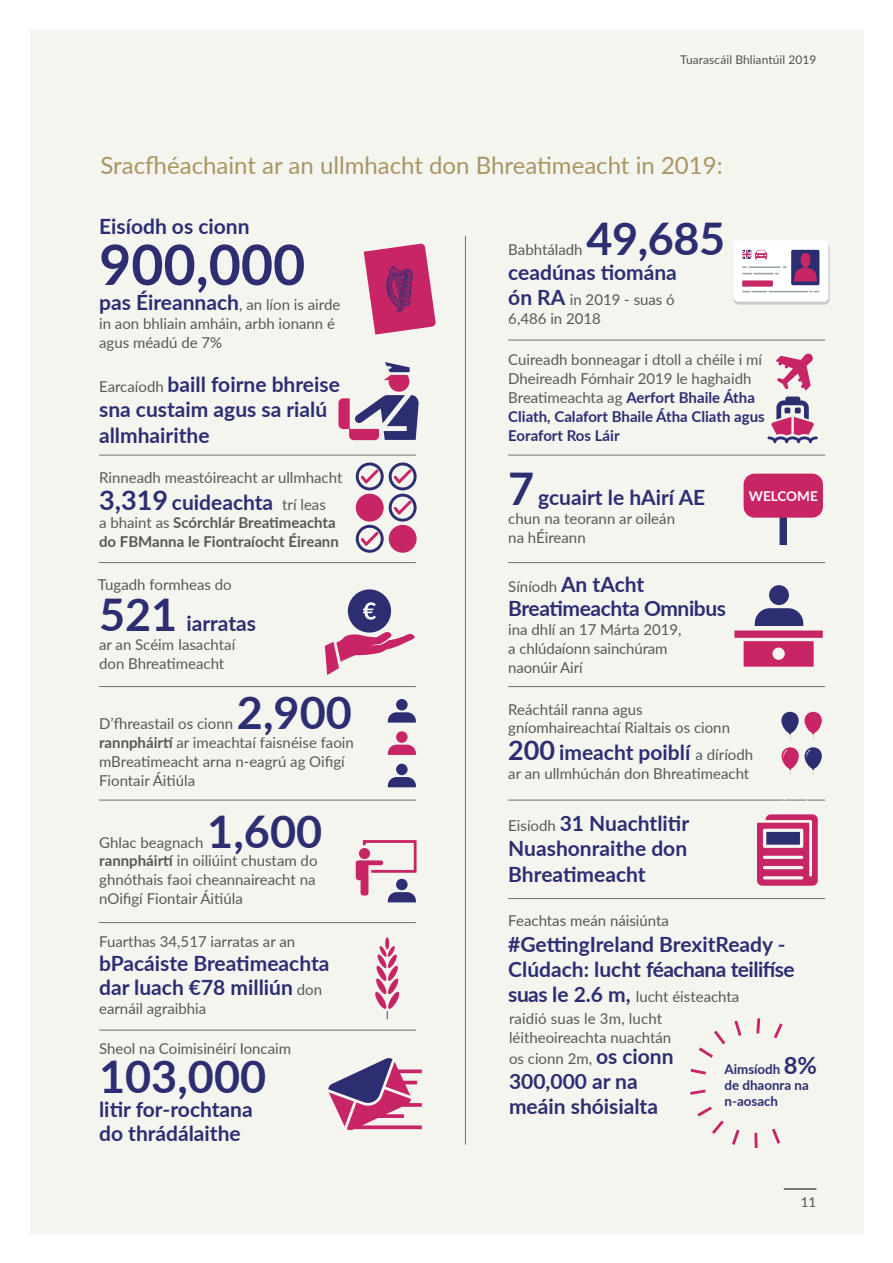
<style>
.page{position:relative;width:893px;height:1263px;background:#fff}
.page>*{position:absolute;margin:0;border:0;box-sizing:border-box;transform-origin:0 0}
.t1{font:700 55.5px "Lato";color:#2d2e72}
.t2{font:700 45px "Lato";color:#2d2e72}
.t3{font:24px "Lato";color:#a99562}
.t4{font:700 21px/25.2px "Lato";color:#2d2e72}
.t5{font:700 21px "Lato";letter-spacing:-.02em;color:#2d2e72}
.t6{font:15px/18.9px "Lato";color:#555a53}
.t7{font:700 15px/18.9px "Lato";color:#555a53}
.t8{font:700 13.5px "Lato";color:#fff}
.t9{font:13.5px "Lato";color:#51534a}
.t10{font:700 13.35px/16px "Lato";color:#2d2e72}
.t11{font:12px "Lato";letter-spacing:.005em;color:#51534a}
.s1{font-weight:700;font-size:21px;color:#2d2e72}
.s2{font-weight:400;font-size:15px;color:#555a53}
.s3{font-size:27px}
.s4{font-weight:400}
.s5{font-size:45px}
.s6{font-weight:700}
.s7{font-weight:700;color:#2d2e72}
.s8{font-size:23.85px}
</style>
<div class="page">
<div style="left:30px;top:30px;width:833px;height:1203px;background:#f5f5f0"></div>
<hr style="left:784px;top:1188px;width:32px;height:2px;background:#51534a">
<hr style="left:465px;top:236px;width:1px;height:909px;background:#6d6e71">
<hr style="left:99px;top:455px;width:317px;height:1px;background:#6d6e71">
<hr style="left:99px;top:562px;width:317px;height:1px;background:#6d6e71">
<hr style="left:99px;top:800px;width:317px;height:1px;background:#6d6e71">
<hr style="left:99px;top:922px;width:317px;height:1px;background:#6d6e71">
<hr style="left:99px;top:1030px;width:317px;height:1px;background:#6d6e71">
<hr style="left:99px;top:686px;width:317px;height:1px;background:#6d6e71">
<hr style="left:508px;top:455px;width:317px;height:1px;background:#6d6e71">
<hr style="left:508px;top:562px;width:317px;height:1px;background:#6d6e71">
<hr style="left:508px;top:340px;width:317px;height:1px;background:#6d6e71">
<hr style="left:508px;top:800px;width:317px;height:1px;background:#6d6e71">
<hr style="left:508px;top:898px;width:317px;height:1px;background:#6d6e71">
<hr style="left:508px;top:686px;width:317px;height:1px;background:#6d6e71">
<svg style="left:364px;top:243px;width:72px;height:92px"></svg>
<svg style="left:772px;top:1128px;width:8px;height:16px"></svg>
<svg style="left:754px;top:1133px;width:4px;height:15px"></svg>
<svg style="left:732px;top:1129px;width:8px;height:16px"></svg>
<svg style="left:697px;top:1106px;width:27px;height:28px"></svg>
<svg style="left:690px;top:1089px;width:16px;height:6px"></svg>
<svg style="left:691px;top:1069px;width:15px;height:5px"></svg>
<svg style="left:699px;top:1031px;width:26px;height:27px"></svg>
<svg style="left:734px;top:1020px;width:7px;height:16px"></svg>
<svg style="left:756px;top:1018px;width:4px;height:15px"></svg>
<svg style="left:774px;top:1023px;width:9px;height:15px"></svg>
<svg style="left:781px;top:712px;width:41px;height:27px"></svg>
<svg style="left:781px;top:747px;width:41px;height:28px"></svg>
<svg style="left:388px;top:712px;width:28px;height:11px"></svg>
<div style="left:396px;top:699px;width:12px;height:11px;background:#2d2e72;border-radius:50%"></div>
<div style="left:769px;top:585px;width:20px;height:20px;background:#2d2e72;border-radius:50%"></div>
<svg style="left:388px;top:745px;width:28px;height:10px"></svg>
<div style="left:396px;top:731px;width:12px;height:12px;background:#c72565;border-radius:50%"></div>
<svg style="left:388px;top:777px;width:28px;height:10px"></svg>
<div style="left:396px;top:764px;width:12px;height:11px;background:#2d2e72;border-radius:50%"></div>
<div style="left:734px;top:243px;width:96px;height:62px;background:linear-gradient(to bottom,#e0dfdd,#d6d5d3);border-radius:5px"></div>
<div style="left:733px;top:240px;width:95px;height:62px;background:#fff;border-radius:5px"></div>
<div style="left:742px;top:280px;width:31px;height:7px;background:#c72565"></div>
<hr style="left:768px;top:291px;width:40px;height:1px;background:#95a5a5">
<svg style="left:742px;top:291px;width:25px;height:1px"></svg>
<svg style="left:742px;top:266px;width:45px;height:8px"></svg>
<div style="left:791px;top:250px;width:28px;height:35px;background:#2d2e72;border-radius:2px"></div>
<svg style="left:794px;top:253px;width:23px;height:28px"></svg>
<svg style="left:742px;top:250px;width:25px;height:9px"></svg>
<svg style="left:776px;top:353px;width:37px;height:37px"></svg>
<svg style="left:767px;top:396px;width:51px;height:47px"></svg>
<svg style="left:734px;top:608px;width:89px;height:59px"></svg>
<svg style="left:328px;top:1058px;width:94px;height:72px"></svg>
<svg style="left:385px;top:937px;width:4px;height:12px"></svg>
<svg style="left:375px;top:945px;width:25px;height:74px"></svg>
<div style="left:348px;top:589px;width:43px;height:44px;background:#2d2e72;border-radius:50%"></div>
<svg style="left:325px;top:632px;width:90px;height:43px"></svg>
<svg style="left:363px;top:602px;width:13px;height:18px"></svg>
<svg style="left:356px;top:462px;width:61px;height:91px"></svg>
<div style="left:389px;top:525px;width:28px;height:28px;background:#c72565;border-radius:50%"></div>
<svg style="left:338px;top:362px;width:81px;height:78px"></svg>
<svg style="left:779px;top:518px;width:8px;height:27px"></svg>
<div style="left:744px;top:474px;width:79px;height:44px;background:#c72565;border-radius:11px"></div>
<svg style="left:356px;top:840px;width:61px;height:62px"></svg>
<svg style="left:757px;top:814px;width:61px;height:72px"></svg>
<p class="t11" style="left:680px;top:51px;width:138px">Tuarascáil Bhliantúil 2019</p>
<h3 class="t3" style="left:101px;top:148px;width:624px">Sracfhéachaint ar an ullmhacht don Bhreatimeacht in 2019:</h3>
<h3 class="t4" style="left:99px;top:213px;width:152px">Eisíodh os cionn</h3>
<h1 class="t1" style="left:99px;top:224px;width:208px">900,000</h1>
<p class="t6" style="left:99px;top:295px;width:243px"><span class="s1">pas Éireannach</span>, an líon is airde in aon bhliain amháin, arbh ionann é agus méadú de 7%</p>
<h3 class="t4" style="left:99px;top:371px;width:242px"><span class="s2">Earcaíodh</span> baill foirne bhreise sna custaim agus sa rialú allmhairithe</h3>
<p class="t6" style="left:99px;top:467px;width:245px">Rinneadh meastóireacht ar ullmhacht</p>
<h3 class="t4" style="left:99px;top:488px;width:228px"><span class="s3">3,319</span> cuideachta <span class="s2">trí leas</span></h3>
<p class="t7" style="left:99px;top:513px;width:241px"><span class="s4">a bhaint as</span> Scórchlár Breatimeachta do FBManna le Fiontraíocht Éireann</p>
<p class="t6" style="left:98px;top:574px;width:135px">Tugadh formheas do</p>
<h3 class="t4" style="left:99px;top:610px;width:158px"><span class="s5">521</span> iarratas</h3>
<p class="t6" style="left:99px;top:634px;width:138px">ar an Scéim Iasachtaí don Bhreatimeacht</p>
<h2 class="t2" style="left:237px;top:680px;width:116px">2,900</h2>
<p class="t6" style="left:99px;top:732px;width:256px"><span class="s6">rannpháirtí</span> ar imeachtaí faisnéise faoin mBreatimeacht arna n-eagrú ag Oifigí<br>Fiontair Áitiúla</p>
<p class="t6" style="left:99px;top:713px;width:135px">D’fhreastail os cionn</p>
<h2 class="t2" style="left:207px;top:798px;width:116px">1,600</h2>
<p class="t6" style="left:99px;top:851px;width:220px"><span class="s6">rannpháirtí</span> in oiliúint chustam do ghnóthais faoi cheannaireacht na nOifigí Fiontair Áitiúla</p>
<p class="t6" style="left:99px;top:832px;width:106px">Ghlac beagnach</p>
<p class="t6" style="left:99px;top:932px;width:198px">Fuarthas 34,517 iarratas ar an</p>
<h3 class="t4" style="left:99px;top:951px;width:232px;line-height:24px">bPacáiste Breatimeachta dar luach €78 milliún <span class="s2">don</span></h3>
<p class="t6" style="left:99px;top:999px;width:109px">earnáil agraibhia</p>
<p class="t6" style="left:99px;top:1039px;width:194px">Sheol na Coimisinéirí Ioncaim</p>
<h2 class="t2" style="left:99px;top:1044px;width:169px">103,000</h2>
<h3 class="t4" style="left:99px;top:1097px;width:155px;line-height:24px">litir for-rochtana do thrádálaithe</h3>
<h2 class="t2" style="left:586px;top:205px;width:140px">49,685</h2>
<h3 class="t4" style="left:508px;top:259px;width:170px">ceadúnas tiomána</h3>
<p class="t6" style="left:508px;top:289px;width:168px"><span class="s1">ón RA</span> in 2019 - suas ó<br>6,486 in 2018</p>
<p class="t6" style="left:508px;top:350px;width:258px">Cuireadh bonneagar i dtoll a chéile i mí Dheireadh Fómhair 2019 le haghaidh Breatimeachta ag <span class="s7">Aerfort Bhaile Átha Cliath, Calafort Bhaile Átha Cliath agus Eorafort Ros Láir</span></p>
<p class="t6" style="left:508px;top:239px;width:76px">Babhtáladh</p>
<h3 class="t4" style="left:508px;top:484px;width:199px"><span class="s5">7</span> gcuairt le hAirí AE</h3>
<p class="t6" style="left:508px;top:509px;width:168px">chun na teorann ar oileán na hÉireann</p>
<p class="t6" style="left:508px;top:576px;width:138px">Síníodh <span class="s1">An tAcht</span></p>
<h3 class="t5" style="left:508px;top:593px;width:219px">Breatimeachta Omnibus</h3>
<p class="t6" style="left:508px;top:619px;width:175px">ina dhlí an 17 Márta 2019, a chlúdaíonn sainchúram naonúir Airí</p>
<p class="t8" style="left:749px;top:486px;width:71px">WELCOME</p>
<p class="t6" style="left:508px;top:699px;width:223px">Reáchtáil ranna agus gníomhaireachtaí Rialtais os cionn</p>
<h3 class="t4" style="left:508px;top:739px;width:246px"><span class="s3">200</span> imeacht poiblí <span class="s2">a díríodh</span></h3>
<p class="t6" style="left:508px;top:764px;width:242px">ar an ullmhúchán don Bhreatimeacht</p>
<h3 class="t4" style="left:508px;top:810px;width:182px;text-align:justify"><span class="s2">Eisíodh</span> 31 Nuachtlitir Nuashonraithe don Bhreatimeacht</h3>
<p class="t6" style="left:508px;top:911px;width:162px">Feachtas meán náisiúnta</p>
<h3 class="t4" style="left:508px;top:930px;width:288px">#GettingIreland BrexitReady -<br>Clúdach: lucht féachana teilifíse</h3>
<p class="t6" style="left:508px;top:986px;width:233px"><span class="s1">suas le 2.6 m,</span> lucht éisteachta</p>
<p class="t6" style="left:509px;top:1008px;width:164px">raidió suas le 3m, lucht léitheoireachta nuachtán</p>
<p class="t6" style="left:509px;top:1048px;width:166px">os cionn 2m, <span class="s1">os cionn</span></p>
<h3 class="t4" style="left:509px;top:1068px;width:151px">300,000 ar na meáin shóisialta</h3>
<p class="t10" style="left:724px;top:1060px;width:94px">Aimsíodh <span class="s8">8% </span>de dhaonra na n-aosach</p>
<p class="t9" style="left:801px;top:1193px;width:17px">11</p>
</div>
